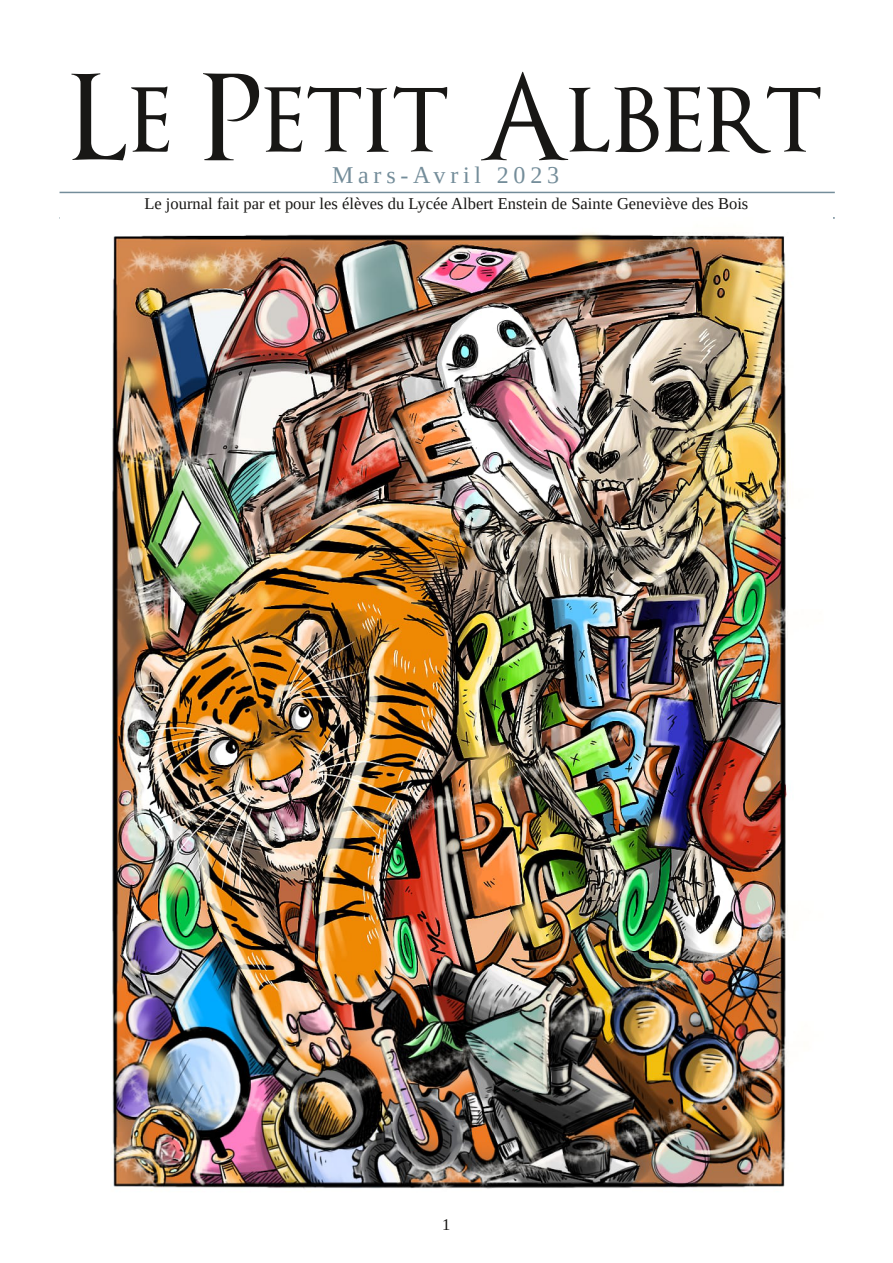
<style>
.page{position:relative;width:893px;height:1263px;background:#fff}
.page>*{position:absolute;margin:0;border:0;box-sizing:border-box;transform-origin:0 0}
.t1{font:117px "Optimus Princeps";color:#181715}
.t2{font:24px "Liberation Serif";letter-spacing:.2em;color:#748d9a}
.t3{font:16.5px "Liberation Serif";color:#181715}
</style>
<div class="page">
<hr style="left:60px;top:192px;width:775px;height:1px;background:#748d9a">
<hr style="left:60px;top:217px;width:775px;height:2px;background:#748d9a">
<img style="left:60px;top:218px;width:773px;height:973px">
<h1 class="t1" style="left:69px;top:60px;width:756px">Le Petit Albert</h1>
<p class="t3" style="left:144px;top:194px;width:606px">Le journal fait par et pour les élèves du Lycée Albert Enstein de Sainte Geneviève des Bois</p>
<h2 class="t2" style="left:332px;top:162px;width:229px">Mars-Avril 2023</h2>
<p class="t3" style="left:442px;top:1215px;width:10px">1</p>
</div>
